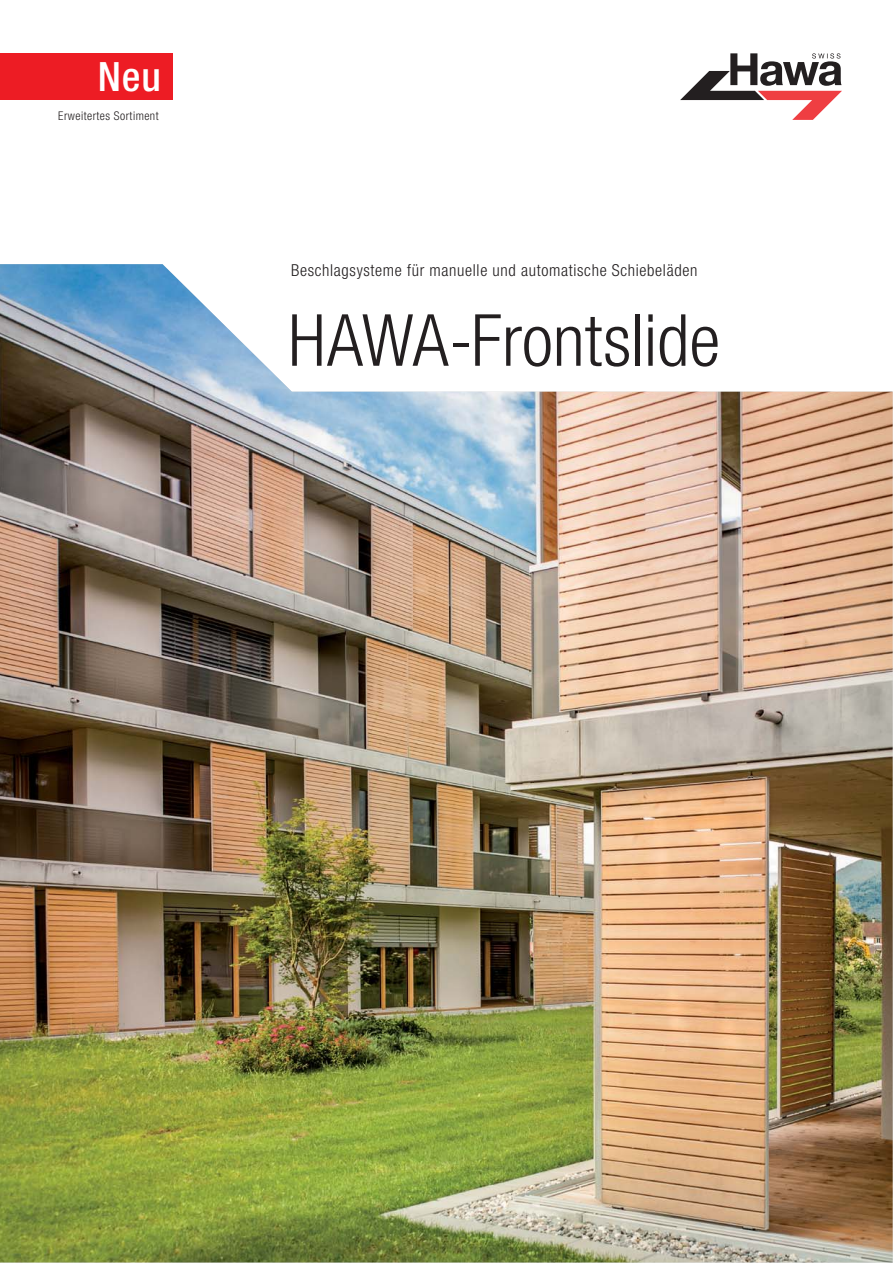
<style>
.page{position:relative;width:893px;height:1263px;background:#fff}
.page>*{position:absolute;margin:0;border:0;box-sizing:border-box;transform-origin:0 0}
.t1{font:300 condensed 72px "Helvetica Neue";color:#231f20}
.t2{font:500 condensed 40.5px "Helvetica Neue LT";color:#fff}
.t3{font:300 condensed 16.5px "Helvetica Neue";letter-spacing:.04em;color:#231f20}
.t4{font:300 condensed 12px "Helvetica Neue LT Com";letter-spacing:.04em;color:#231f20}
</style>
<div class="page">
<svg style="left:680px;top:53px;width:162px;height:67px"></svg>
<img style="left:0;top:264px;width:893px;height:999px">
<div style="left:0;top:53px;width:172px;height:47px;background:#ed1c24"></div>
<h2 class="t2" style="left:98px;top:53px;width:65px">Neu</h2>
<p class="t4" style="left:58px;top:112px;width:102px">Erweitertes Sortiment</p>
<p class="t3" style="left:291px;top:264px;width:408px">Beschlagsysteme für manuelle und automatische Schiebeläden</p>
<h1 class="t1" style="left:288px;top:314px;width:433px">HAWA-Frontslide</h1>
</div>
